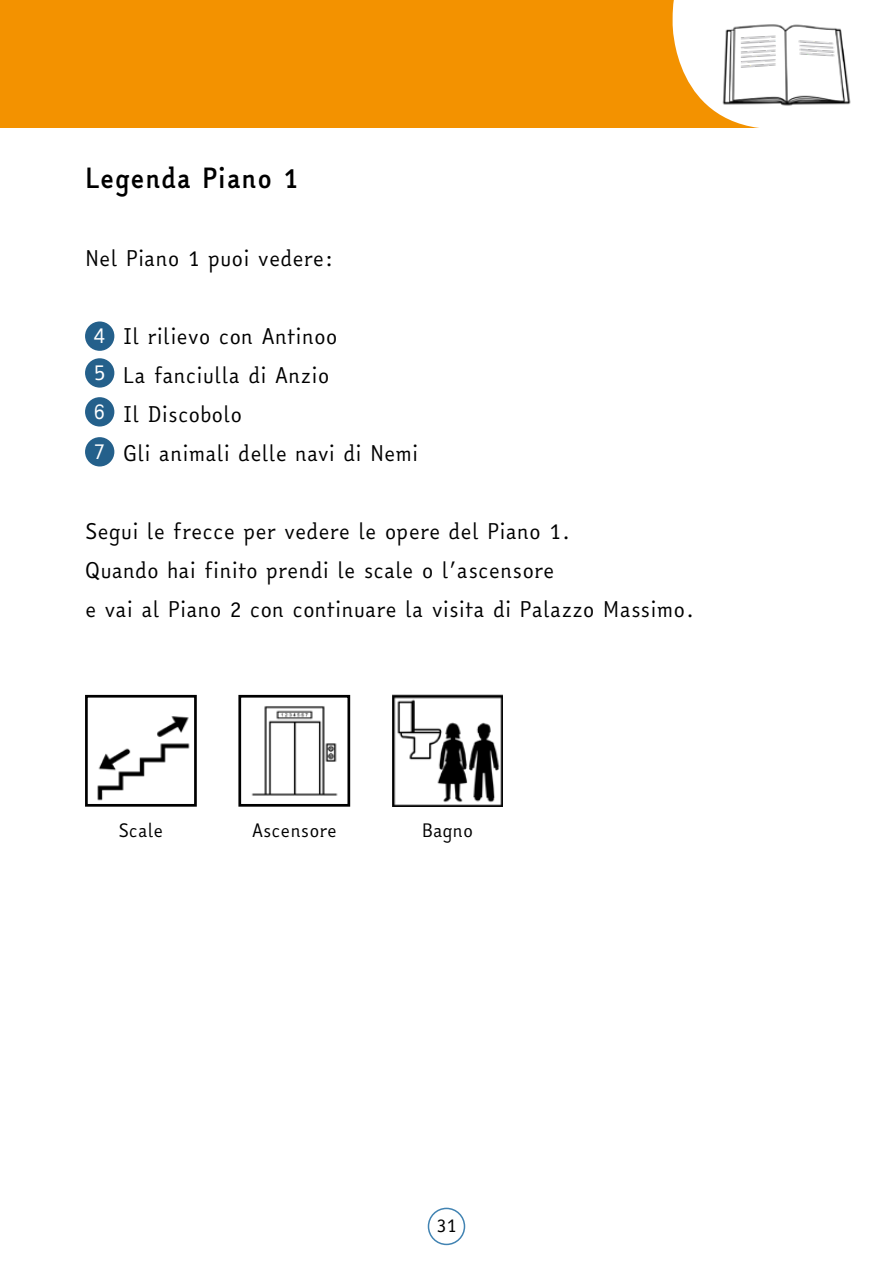
<style>
.page{position:relative;width:893px;height:1263px;background:#fff}
.page>*{position:absolute;margin:0;border:0;box-sizing:border-box;transform-origin:0 0}
.t1{font:700 27px "Easy Reading";color:#000}
.t2{font:21px/39px "Easy Reading";color:#000}
.t3{font:21px "Easy Reading";color:#fff}
.t4{font:18px "Easy Reading";color:#000}
</style>
<div class="page">
<div style="left:428px;top:1208px;width:37px;height:37px;border:2px solid #4183b2;border-radius:50%"></div>
<div style="left:0;top:0;width:893px;height:128px;background:#f39200"></div>
<svg style="left:673px;top:0;width:220px;height:128px;background:#fdf0dd"></svg>
<img style="left:716px;top:21px;width:140px;height:88px">
<img style="left:392px;top:695px;width:111px;height:112px">
<img style="left:251px;top:706px;width:87px;height:90px">
<div style="left:238px;top:695px;width:112px;height:112px;border:3px solid #000"></div>
<div style="left:85px;top:321px;width:29px;height:30px;background:#24608b;border-radius:50%"></div>
<div style="left:85px;top:397px;width:29px;height:29px;background:#24608b;border-radius:50%"></div>
<div style="left:85px;top:358px;width:29px;height:30px;background:#24608b;border-radius:50%"></div>
<div style="left:85px;top:437px;width:29px;height:29px;background:#24608b;border-radius:50%"></div>
<img style="left:97px;top:716px;width:93px;height:85px">
<div style="left:85px;top:695px;width:112px;height:112px;border:3px solid #000"></div>
<p class="t1" style="left:85px;top:159px;width:215px">Legenda Piano 1</p>
<p class="t2" style="left:85px;top:239px;width:251px">Nel Piano 1 puoi vedere:</p>
<p class="t3" style="left:93px;top:321px;width:15px">4</p>
<p class="t3" style="left:93px;top:358px;width:14px">5</p>
<p class="t3" style="left:93px;top:397px;width:14px">6</p>
<p class="t3" style="left:94px;top:437px;width:12px">7</p>
<p class="t2" style="left:123px;top:317px;width:296px">Il rilievo con Antinoo<br>La fanciulla di Anzio<br>Il Discobolo<br>Gli animali delle navi di Nemi</p>
<p class="t2" style="left:85px;top:512px;width:612px">Segui le frecce per vedere le opere del Piano 1.<br>Quando hai finito prendi le scale o l’ascensore<br>e vai al Piano 2 con continuare la visita di Palazzo Massimo.</p>
<p class="t4" style="left:119px;top:818px;width:46px">Scale</p>
<p class="t4" style="left:252px;top:817px;width:87px">Ascensore</p>
<p class="t4" style="left:422px;top:817px;width:53px">Bagno</p>
<p class="t4" style="left:436px;top:1212px;width:22px">31</p>
</div>
